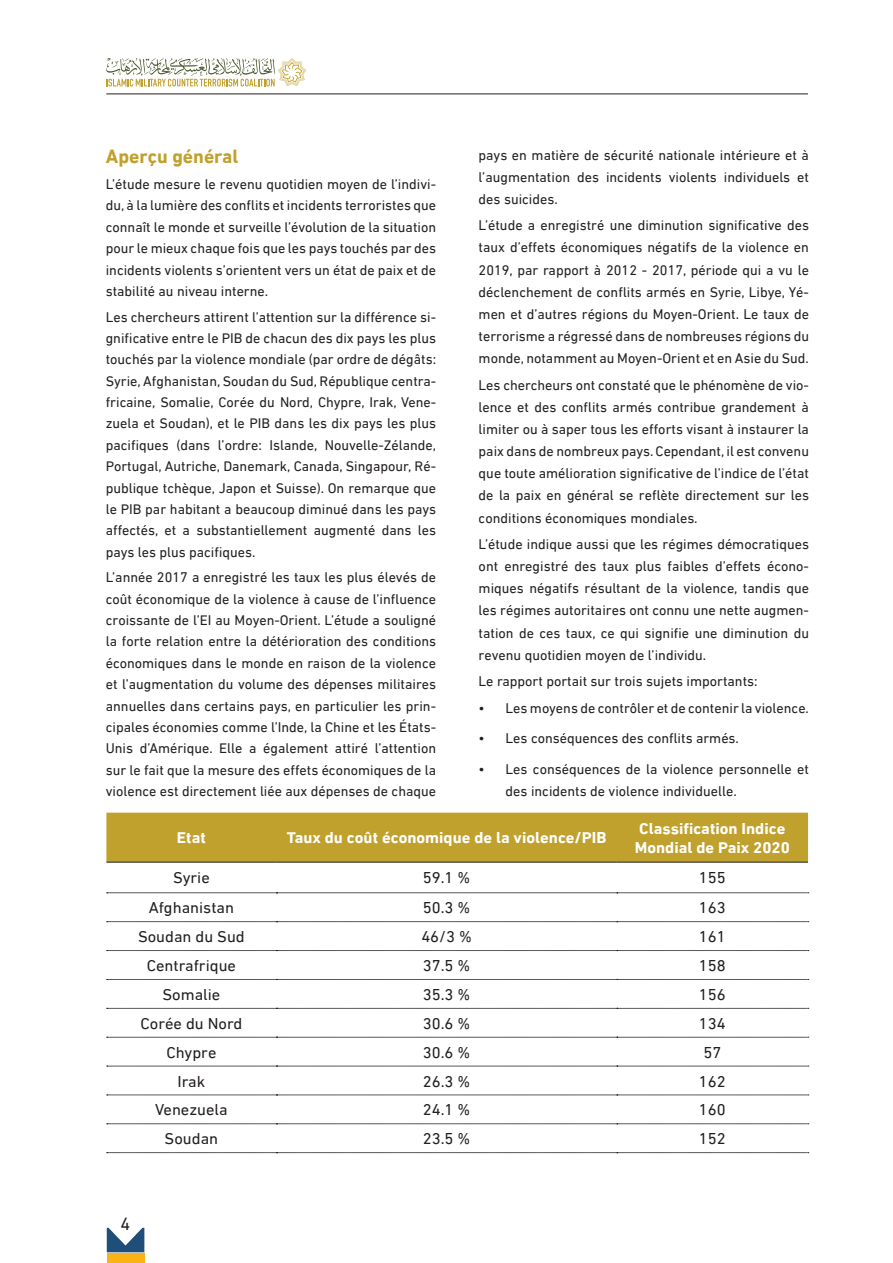
<style>
.page{position:relative;width:893px;height:1263px;background:#fff}
.page>*{position:absolute;margin:0;border:0;box-sizing:border-box;transform-origin:0 0}
.t1{font:700 19.5px "DIN Next LTW23";color:#c1a12d}
.t2{font:18px "DIN Next LTW23";color:#231f20}
.t3{font:16.05px "DIN Next LTW23";color:#231f20}
.t4{font:700 16.05px/19.2px "DIN Next LTW23";color:#fff}
.t5{font:14.25px/21.3px "DIN Next LTW23";color:#231f20;text-align:justify}
.s1{font-family:"DIN Next LT Arabic"}
</style>
<div class="page">
<hr style="left:106px;top:94px;width:702px;height:1px;background:#231f20">
<svg style="left:106px;top:58px;width:200px;height:28px"></svg>
<div style="left:107px;top:1254px;width:37px;height:9px;background:#f9b317"></div>
<svg style="left:107px;top:1228px;width:37px;height:24px"></svg>
<div style="left:106px;top:813px;width:702px;height:49px;background:#c1a12d"></div>
<hr style="left:106px;top:862px;width:170px;height:1px;background:#231f20">
<hr style="left:276px;top:862px;width:341px;height:1px;background:#231f20">
<hr style="left:617px;top:862px;width:191px;height:1px;background:#231f20">
<svg style="left:107px;top:892px;width:702px;height:1px"></svg>
<svg style="left:107px;top:921px;width:702px;height:1px"></svg>
<svg style="left:107px;top:950px;width:702px;height:1px"></svg>
<svg style="left:107px;top:979px;width:702px;height:1px"></svg>
<svg style="left:107px;top:1008px;width:702px;height:1px"></svg>
<svg style="left:107px;top:1037px;width:702px;height:1px"></svg>
<svg style="left:107px;top:1066px;width:702px;height:1px"></svg>
<svg style="left:107px;top:1095px;width:702px;height:1px"></svg>
<svg style="left:107px;top:1123px;width:702px;height:1px"></svg>
<svg style="left:107px;top:1152px;width:702px;height:1px"></svg>
<p class="t1" style="left:106px;top:145px;width:134px">Aperçu général</p>
<p class="t5" style="left:106px;top:173px;width:332px">L’étude mesure le revenu quotidien moyen de l’indivi&shy;du, à la lumière des conflits et incidents terroristes que connaît le monde et surveille l’évolution de la situation pour le mieux chaque fois que les pays touchés par des incidents violents s’orientent vers un état de paix et de stabilité au niveau interne.</p>
<p class="t5" style="left:106px;top:306px;width:332px">Les chercheurs attirent l’attention sur la différence si&shy;gnificative entre le PIB de chacun des dix pays les plus touchés par la violence mondiale (par ordre de dégâts:<br>Syrie, Afghanistan, Soudan du Sud, République centra&shy;fricaine, Somalie, Corée du Nord, Chypre, Irak, Vene&shy;zuela et Soudan), et le PIB dans les dix pays les plus pacifiques (dans l’ordre: Islande, Nouvelle-Zélande, Portugal, Autriche, Danemark, Canada, Singapour, Ré&shy;publique tchèque, Japon et Suisse). On remarque que le PIB par habitant a beaucoup diminué dans les pays affectés, et a substantiellement augmenté dans les pays les plus pacifiques.</p>
<p class="t5" style="left:106px;top:567px;width:332px">L’année 2017 a enregistré les taux les plus élevés de coût économique de la violence à cause de l’influence croissante de l’EI au Moyen-Orient. L’étude a souligné la forte relation entre la détérioration des conditions économiques dans le monde en raison de la violence et l’augmentation du volume des dépenses militaires annuelles dans certains pays, en particulier les prin&shy;cipales économies comme l’Inde, la Chine et les États-Unis d’Amérique. Elle a également attiré l’attention sur le fait que la mesure des effets économiques de la violence est directement liée aux dépenses de chaque</p>
<p class="t5" style="left:479px;top:143px;width:332px;line-height:22.2px">pays en matière de sécurité nationale intérieure et à l’augmentation des incidents violents individuels et des suicides.</p>
<p class="t5" style="left:479px;top:214px;width:332px;line-height:22.2px">L’étude a enregistré une diminution significative des taux d’effets économiques négatifs de la violence en 2019, par rapport à 2012 - 2017, période qui a vu le déclenchement de conflits armés en Syrie, Libye, Yé&shy;men et d’autres régions du Moyen-Orient. Le taux de terrorisme a régressé dans de nombreuses régions du monde, notamment au Moyen-Orient et en Asie du Sud.</p>
<p class="t5" style="left:479px;top:374px;width:332px;line-height:22.2px">Les chercheurs ont constaté que le phénomène de vio&shy;lence et des conflits armés contribue grandement à limiter ou à saper tous les efforts visant à instaurer la paix dans de nombreux pays. Cependant, il est convenu que toute amélioration significative de l’indice de l’état de la paix en général se reflète directement sur les conditions économiques mondiales.</p>
<p class="t5" style="left:479px;top:533px;width:332px;line-height:22.2px">L’étude indique aussi que les régimes démocratiques ont enregistré des taux plus faibles d’effets écono&shy;miques négatifs résultant de la violence, tandis que les régimes autoritaires ont connu une nette augmen&shy;tation de ces taux, ce qui signifie une diminution du revenu quotidien moyen de l’individu.</p>
<p class="t5" style="left:479px;top:670px;width:280px">Le rapport portait sur trois sujets importants:</p>
<p class="t5" style="left:479px;top:697px;width:332px"><span class="s1">•</span> Les moyens de contrôler et de contenir la violence.</p>
<p class="t5" style="left:479px;top:728px;width:262px"><span class="s1">•</span> Les conséquences des conflits armés.</p>
<p class="t5" style="left:506px;top:758px;width:305px;line-height:22.2px;text-indent:-27px"><span class="s1">•</span> Les conséquences de la violence personnelle et des incidents de violence individuelle.</p>
<p class="t4" style="left:177px;top:828px;width:30px">Etat</p>
<p class="t4" style="left:287px;top:828px;width:321px">Taux du coût économique de la violence/PIB</p>
<p class="t4" style="left:635px;top:819px;width:157px">Classification Indice<br>Mondial de Paix 2020</p>
<p class="t3" style="left:173px;top:868px;width:38px">Syrie</p>
<p class="t3" style="left:423px;top:868px;width:49px">59.1 %</p>
<p class="t3" style="left:699px;top:868px;width:28px">155</p>
<p class="t3" style="left:149px;top:898px;width:87px">Afghanistan</p>
<p class="t3" style="left:423px;top:898px;width:49px">50.3 %</p>
<p class="t3" style="left:699px;top:898px;width:28px">163</p>
<p class="t3" style="left:138px;top:927px;width:108px">Soudan du Sud</p>
<p class="t3" style="left:421px;top:927px;width:52px">46/3 %</p>
<p class="t3" style="left:699px;top:927px;width:28px">161</p>
<p class="t3" style="left:147px;top:956px;width:91px">Centrafrique</p>
<p class="t3" style="left:423px;top:956px;width:49px">37.5 %</p>
<p class="t3" style="left:699px;top:956px;width:28px">158</p>
<p class="t3" style="left:162px;top:985px;width:59px">Somalie</p>
<p class="t3" style="left:423px;top:985px;width:49px">35.3 %</p>
<p class="t3" style="left:699px;top:985px;width:28px">156</p>
<p class="t3" style="left:141px;top:1014px;width:103px">Corée du Nord</p>
<p class="t3" style="left:423px;top:1014px;width:49px">30.6 %</p>
<p class="t3" style="left:699px;top:1014px;width:28px">134</p>
<p class="t3" style="left:166px;top:1043px;width:52px">Chypre</p>
<p class="t3" style="left:423px;top:1043px;width:49px">30.6 %</p>
<p class="t3" style="left:703px;top:1043px;width:19px">57</p>
<p class="t3" style="left:178px;top:1071px;width:29px">Irak</p>
<p class="t3" style="left:423px;top:1071px;width:49px">26.3 %</p>
<p class="t3" style="left:699px;top:1071px;width:28px">162</p>
<p class="t3" style="left:155px;top:1100px;width:74px">Venezuela</p>
<p class="t3" style="left:423px;top:1100px;width:49px">24.1 %</p>
<p class="t3" style="left:699px;top:1100px;width:28px">160</p>
<p class="t3" style="left:165px;top:1129px;width:55px">Soudan</p>
<p class="t3" style="left:423px;top:1129px;width:49px">23.5 %</p>
<p class="t3" style="left:699px;top:1129px;width:28px">152</p>
<p class="t2" style="left:120px;top:1213px;width:11px">4</p>
</div>
